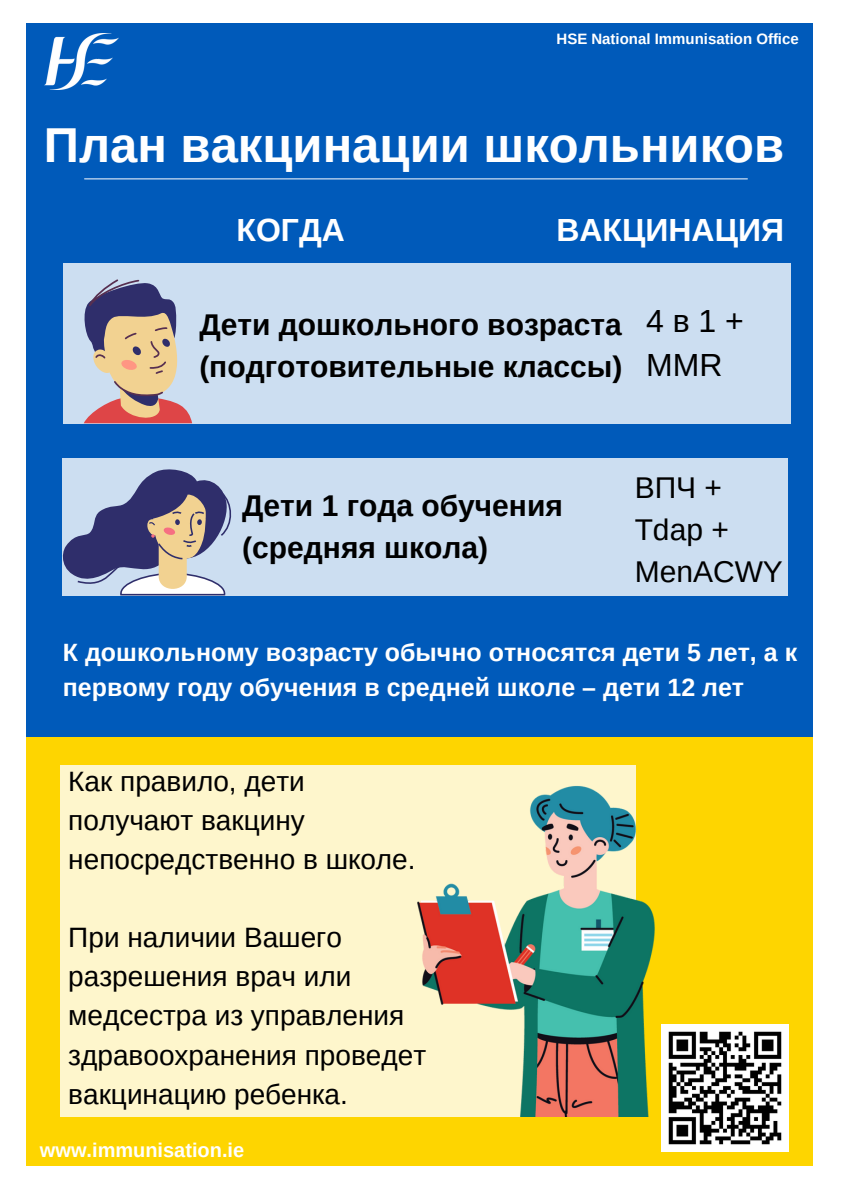
<style>
.page{position:relative;width:842px;height:1191px;background:#fff}
.page>*{position:absolute;margin:0;border:0;box-sizing:border-box;transform-origin:0 0}
.t1{font:700 49px "Arimo";color:#fff}
.t2{font:700 32px "Arimo";color:#fff}
.t3{font:32px/44.2px "Arimo";letter-spacing:.14em;color:#000}
.t4{font:700 30px/42px "Arimo";color:#000}
.t5{font:30px/42px "Arimo";color:#000}
.t6{font:28px/39px "Arimo";color:#000}
.t7{font:700 25px/34.5px "Arimo";color:#fff}
.t8{font:700 20px "Arimo";color:#fff}
.t9{font:700 15px "Arimo";color:#fff}
</style>
<div class="page">
<div style="left:0;top:0;width:842px;height:737px;background:#005aba"></div>
<div style="left:0;top:737px;width:826px;height:428px;background:#fed500"></div>
<div style="left:63px;top:263px;width:727px;height:160px;background:#ccdef1"></div>
<div style="left:0;top:0;width:26px;height:1190px;background:#fff"></div>
<div style="left:813px;top:0;width:29px;height:1190px;background:#fff"></div>
<div style="left:63px;top:458px;width:725px;height:137px;background:#ccdef1"></div>
<svg style="left:63px;top:469px;width:169px;height:126px"></svg>
<svg style="left:84px;top:279px;width:108px;height:144px"></svg>
<div style="left:60px;top:764px;width:576px;height:351px;background:#fef6cc"></div>
<img style="left:400px;top:785px;width:262px;height:331px">
<div style="left:0;top:0;width:842px;height:22px;background:#fff"></div>
<img style="left:45px;top:34px;width:73px;height:56px">
<hr style="left:85px;top:178px;width:662px;height:1px;background:#fff">
<img style="left:662px;top:1024px;width:126px;height:127px">
<p class="t9" style="left:556px;top:31px;width:244px">HSE National Immunisation Office</p>
<p class="t1" style="left:44px;top:118px;width:742px">План вакцинации школьников</p>
<p class="t2" style="left:237px;top:212px;width:110px">КОГДА</p>
<p class="t2" style="left:556px;top:212px;width:229px">ВАКЦИНАЦИЯ</p>
<p class="t4" style="left:199px;top:303px;width:425px">Дети дошкольного возраста (подготовительные классы)</p>
<p class="t3" style="left:646px;top:298px;width:99px">4в1+<br>MMR</p>
<p class="t4" style="left:242px;top:485px;width:322px">Дети 1 года обучения (средняя школа)</p>
<p class="t5" style="left:635px;top:466px;width:150px">ВПЧ +<br>Tdap +<br>MenACWY</p>
<p class="t7" style="left:63px;top:635px;width:736px">К дошкольному возрасту обычно относятся дети 5 лет, а к первому году обучения в средней школе – дети 12 лет</p>
<p class="t6" style="left:68px;top:762px;width:349px">Как правило, дети получают вакцину непосредственно в школе.</p>
<p class="t6" style="left:68px;top:918px;width:359px">При наличии Вашего разрешения врач или медсестра из управления здравоохранения проведет вакцинацию ребенка.</p>
<p class="t8" style="left:40px;top:1139px;width:206px">www.immunisation.ie</p>
</div>
